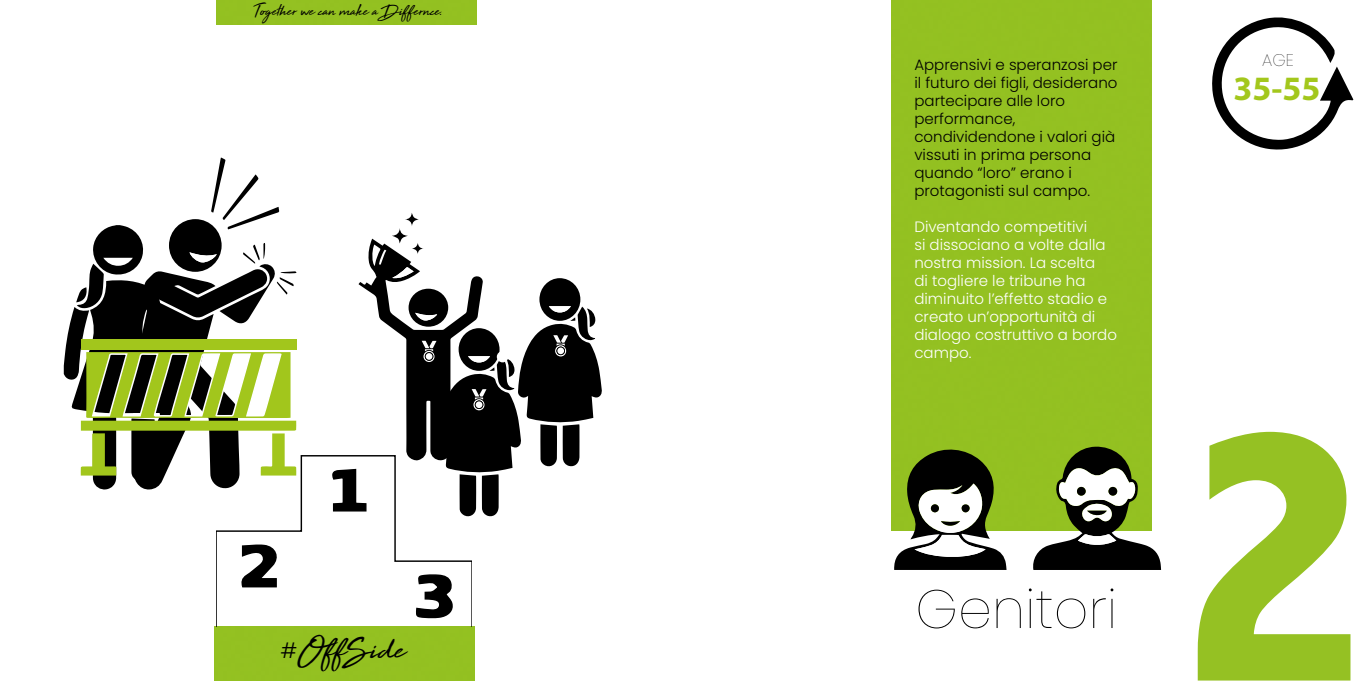
<style>
.page{position:relative;width:1361px;height:681px;background:#fff}
.page>*{position:absolute;margin:0;border:0;box-sizing:border-box;transform-origin:0 0}
.t1{font:800 condensed 375px "Abadi";color:#95c123}
.t2{font:100 54px "Poppins";color:#000}
.t3{font:36px "High Tide";color:#000}
.t4{font:700 34.2px "Myriad Pro";color:#a3c71c}
.t5{font:18px "High Tide";color:#000}
.t6{font:100 16.95px "Poppins";color:#000}
.t7{font:300 15px/18px "Poppins";color:#000}
.t8{font:300 15px/18px "Poppins";color:#fff}
.s1{font-family:"Poppins";font-weight:300;font-size:21px}
</style>
<div class="page">
<svg style="left:64px;top:157px;width:232px;height:333px"></svg>
<div style="left:891px;top:0;width:260px;height:530px;background:#93c121"></div>
<svg style="left:893px;top:446px;width:113px;height:123px"></svg>
<div style="left:931px;top:504px;width:8px;height:8px;background:#000;border-radius:50%"></div>
<div style="left:961px;top:504px;width:8px;height:8px;background:#000;border-radius:50%"></div>
<svg style="left:1031px;top:446px;width:130px;height:123px"></svg>
<svg style="left:1212px;top:17px;width:141px;height:133px"></svg>
<div style="left:215px;top:626px;width:259px;height:54px;background:#93c121"></div>
<div style="left:217px;top:0;width:259px;height:24px;background:#93c121"></div>
<svg style="left:216px;top:455px;width:256px;height:171px"></svg>
<svg style="left:416px;top:574px;width:37px;height:43px"></svg>
<svg style="left:241px;top:544px;width:39px;height:42px"></svg>
<svg style="left:332px;top:213px;width:270px;height:305px"></svg>
<p class="t5" style="left:253px;top:-2px;width:190px">Together we can make a Differnce.</p>
<h3 class="t3" style="left:280px;top:624px;width:126px"><span class="s1">#</span>OffSide</h3>
<p class="t7" style="left:914px;top:56px;width:205px">Apprensivi e speranzosi per il futuro dei figli, desiderano partecipare alle loro performance, condividendone i valori già vissuti in prima persona quando “loro” erano i protagonisti sul campo.</p>
<p class="t8" style="left:914px;top:218px;width:204px">Diventando competitivi<br>si dissociano a volte dalla nostra mission. La scelta<br>di togliere le tribune ha diminuito l’effetto stadio e creato un’opportunità di dialogo costruttivo a bordo campo.</p>
<h2 class="t2" style="left:915px;top:577px;width:203px">Genitori</h2>
<p class="t6" style="left:1262px;top:50px;width:33px">AGE</p>
<h3 class="t4" style="left:1233px;top:66px;width:88px">35-55</h3>
<h1 class="t1" style="left:1178px;top:338px;width:193px">2</h1>
</div>
